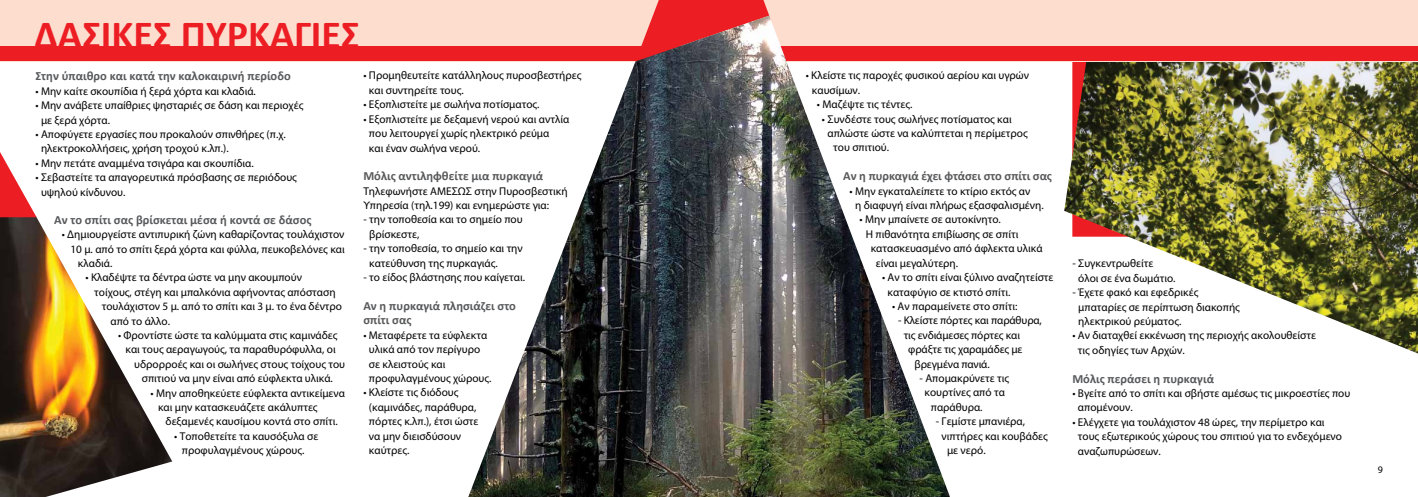
<style>
.page{position:relative;width:1418px;height:497px;background:#fff}
.page>*{position:absolute;margin:0;border:0;box-sizing:border-box;transform-origin:0 0}
.t1{font:700 40px "Calibri";color:#ed1d24}
.t2{font:700 12.5px/14.4px "Calibri";color:#58595b}
.t3{font:11.25px/14.4px "Myriad Pro";color:#000}
.t4{font:10px "Myriad Pro";color:#000}
</style>
<div class="page">
<img style="left:1064px;top:61px;width:353px;height:292px">
<div style="left:0;top:0;width:1417px;height:61px;background:#fdddce"></div>
<div style="left:0;top:46px;width:1417px;height:15px;background:#ed1d24"></div>
<img style="left:0;top:217px;width:172px;height:279px">
<svg style="left:0;top:152px;width:37px;height:65px"></svg>
<div style="left:652px;top:0;width:117px;height:16px;background:#ed1d24"></div>
<img style="left:468px;top:16px;width:482px;height:480px">
<h1 class="t1" style="left:35px;top:9px;width:326px">ΔΑΣΙΚΕΣ ΠΥΡΚΑΓΙΕΣ</h1>
<p class="t2" style="left:35px;top:69px;width:257px">Στην ύπαιθρο και κατά την καλοκαιρινή περίοδο</p>
<p class="t3" style="left:35px;top:84px;width:222px">• Μην καίτε σκουπίδια ή ξερά χόρτα και κλαδιά.</p>
<p class="t3" style="left:41px;top:98px;width:264px;text-indent:-6px">• Μην ανάβετε υπαίθριες ψησταριές σε δάση και περιοχές με ξερά χόρτα.</p>
<p class="t3" style="left:41px;top:127px;width:246px;text-indent:-6px">• Αποφύγετε εργασίες που προκαλούν σπινθήρες (π.χ. ηλεκτροκολλήσεις, χρήση τροχού κ.λπ.).</p>
<p class="t3" style="left:35px;top:156px;width:220px">• Μην πετάτε αναμμένα τσιγάρα και σκουπίδια.</p>
<p class="t3" style="left:41px;top:170px;width:257px;text-indent:-6px">• Σεβαστείτε τα απαγορευτικά πρόσβασης σε περιόδους υψηλού κίνδυνου.</p>
<p class="t2" style="left:54px;top:212px;width:259px">Αν το σπίτι σας βρίσκεται μέσα ή κοντά σε δάσος</p>
<p class="t3" style="left:62px;top:227px;width:284px">• Δημιουργείστε αντιπυρική ζώνη καθαρίζοντας τουλάχιστον</p>
<p class="t3" style="left:70px;top:241px;width:276px">10 μ. από το σπίτι ξερά χόρτα και φύλλα, πευκοβελόνες και</p>
<p class="t3" style="left:78px;top:256px;width:36px">κλαδιά.</p>
<p class="t3" style="left:85px;top:270px;width:218px">• Κλαδέψτε τα δέντρα ώστε να μην ακουμπούν</p>
<p class="t3" style="left:94px;top:285px;width:243px">τοίχους, στέγη και μπαλκόνια αφήνοντας απόσταση</p>
<p class="t3" style="left:102px;top:299px;width:242px">τουλάχιστον 5 μ. από το σπίτι και 3 μ. το ένα δέντρο</p>
<p class="t3" style="left:110px;top:313px;width:61px">από το άλλο.</p>
<p class="t3" style="left:118px;top:328px;width:221px">• Φροντίστε ώστε τα καλύμματα στις καμινάδες</p>
<p class="t3" style="left:125px;top:342px;width:212px">και τους αεραγωγούς, τα παραθυρόφυλλα, οι</p>
<p class="t3" style="left:134px;top:356px;width:212px">υδρορροές και οι σωλήνες στους τοίχους του</p>
<p class="t3" style="left:142px;top:371px;width:193px">σπιτιού να μην είναι από εύφλεκτα υλικά.</p>
<p class="t3" style="left:158px;top:385px;width:188px;text-indent:-8px">• Μην αποθηκεύετε εύφλεκτα αντικείμενα και μην κατασκευάζετε ακάλυπτες</p>
<p class="t3" style="left:165px;top:414px;width:174px">δεξαμενές καυσίμου κοντά στο σπίτι.</p>
<p class="t3" style="left:174px;top:428px;width:146px;text-align:center">• Τοποθετείτε τα καυσόξυλα σε προφυλαγμένους χώρους.</p>
<p class="t3" style="left:369px;top:69px;width:214px;text-indent:-6px">• Προμηθευτείτε κατάλληλους πυροσβεστήρες και συντηρείτε τους.</p>
<p class="t3" style="left:363px;top:97px;width:178px">• Εξοπλιστείτε με σωλήνα ποτίσματος.</p>
<p class="t3" style="left:369px;top:112px;width:202px;text-indent:-6px">• Εξοπλιστείτε με δεξαμενή νερού και αντλία που λειτουργεί χωρίς ηλεκτρικό ρεύμα<br>και έναν σωλήνα νερού.</p>
<p class="t2" style="left:363px;top:169px;width:181px">Μόλις αντιληφθείτε μια πυρκαγιά</p>
<p class="t3" style="left:363px;top:184px;width:206px">Τηλεφωνήστε ΑΜΕΣΩΣ στην Πυροσβεστική<br>Υπηρεσία (τηλ.199) και ενημερώστε για:</p>
<p class="t3" style="left:369px;top:212px;width:155px;text-indent:-6px">- την τοποθεσία και το σημείο που βρίσκεστε,</p>
<p class="t3" style="left:369px;top:241px;width:155px;text-indent:-6px">- την τοποθεσία, το σημείο και την κατεύθυνση της πυρκαγιάς.</p>
<p class="t3" style="left:363px;top:270px;width:163px">- το είδος βλάστησης που καίγεται.</p>
<p class="t2" style="left:363px;top:298px;width:154px">Αν η πυρκαγιά πλησιάζει στο σπίτι σας</p>
<p class="t3" style="left:369px;top:327px;width:124px;text-indent:-6px">• Μεταφέρετε τα εύφλεκτα υλικά από τον περίγυρο σε κλειστούς και προφυλαγμένους χώρους.</p>
<p class="t3" style="left:369px;top:385px;width:111px;text-indent:-6px">• Κλείστε τις διόδους (καμινάδες, παράθυρα, πόρτες κ.λπ.), έτσι ώστε να μην διεισδύσουν καύτρες.</p>
<p class="t3" style="left:812px;top:69px;width:218px;text-indent:-6px">• Κλείστε τις παροχές φυσικού αερίου και υγρών καυσίμων.</p>
<p class="t3" style="left:817px;top:97px;width:97px">• Μαζέψτε τις τέντες.</p>
<p class="t3" style="left:822px;top:112px;width:191px">• Συνδέστε τους σωλήνες ποτίσματος και</p>
<p class="t3" style="left:827px;top:126px;width:202px">απλώστε ώστε να καλύπτεται η περίμετρος</p>
<p class="t3" style="left:833px;top:140px;width:57px">του σπιτιού.</p>
<p class="t2" style="left:843px;top:169px;width:210px">Αν η πυρκαγιά έχει φτάσει στο σπίτι σας</p>
<p class="t3" style="left:855px;top:184px;width:190px;text-indent:-6px">• Μην εγκαταλείπετε το κτίριο εκτός αν<br>η διαφυγή είναι πλήρως εξασφαλισμένη.</p>
<p class="t3" style="left:859px;top:212px;width:143px">• Μην μπαίνετε σε αυτοκίνητο.</p>
<p class="t3" style="left:865px;top:227px;width:154px">Η πιθανότητα επιβίωσης σε σπίτι</p>
<p class="t3" style="left:870px;top:241px;width:173px">κατασκευασμένο από άφλεκτα υλικά</p>
<p class="t3" style="left:875px;top:255px;width:84px">είναι μεγαλύτερη.</p>
<p class="t3" style="left:887px;top:270px;width:167px;text-indent:-6px">• Αν το σπίτι είναι ξύλινο αναζητείστε καταφύγιο σε κτιστό σπίτι.</p>
<p class="t3" style="left:892px;top:299px;width:127px">• Αν παραμείνετε στο σπίτι:</p>
<p class="t3" style="left:898px;top:313px;width:145px">- Κλείστε πόρτες και παράθυρα,</p>
<p class="t3" style="left:903px;top:327px;width:118px">τις ενδιάμεσες πόρτες και</p>
<p class="t3" style="left:908px;top:342px;width:116px">φράξτε τις χαραμάδες με</p>
<p class="t3" style="left:914px;top:356px;width:77px">βρεγμένα πανιά.</p>
<p class="t3" style="left:919px;top:370px;width:91px">- Απομακρύνετε τις</p>
<p class="t3" style="left:924px;top:385px;width:82px">κουρτίνες από τα</p>
<p class="t3" style="left:930px;top:399px;width:53px">παράθυρα.</p>
<p class="t3" style="left:935px;top:414px;width:91px">- Γεμίστε μπανιέρα,</p>
<p class="t3" style="left:941px;top:428px;width:108px">νιπτήρες και κουβάδες</p>
<p class="t3" style="left:947px;top:442px;width:40px">με νερό.</p>
<p class="t3" style="left:1078px;top:256px;width:99px;text-indent:-6px">- Συγκεντρωθείτε όλοι σε ένα δωμάτιο.</p>
<p class="t3" style="left:1078px;top:285px;width:163px;text-indent:-6px">- Έχετε φακό και εφεδρικές μπαταρίες σε περίπτωση διακοπής ηλεκτρικού ρεύματος.</p>
<p class="t3" style="left:1077px;top:328px;width:239px;text-indent:-6px">• Αν διαταχθεί εκκένωση της περιοχής ακολουθείστε τις οδηγίες των Αρχών.</p>
<p class="t2" style="left:1072px;top:370px;width:143px">Μόλις περάσει η πυρκαγιά</p>
<p class="t3" style="left:1077px;top:385px;width:274px;text-indent:-6px">• Βγείτε από το σπίτι και σβήστε αμέσως τις μικροεστίες που απομένουν.</p>
<p class="t3" style="left:1077px;top:414px;width:266px;text-indent:-6px">• Ελέγχετε για τουλάχιστον 48 ώρες, την περίμετρο και τους εξωτερικούς χώρους του σπιτιού για το ενδεχόμενο αναζωπυρώσεων.</p>
<p class="t4" style="left:1377px;top:463px;width:7px">9</p>
</div>
